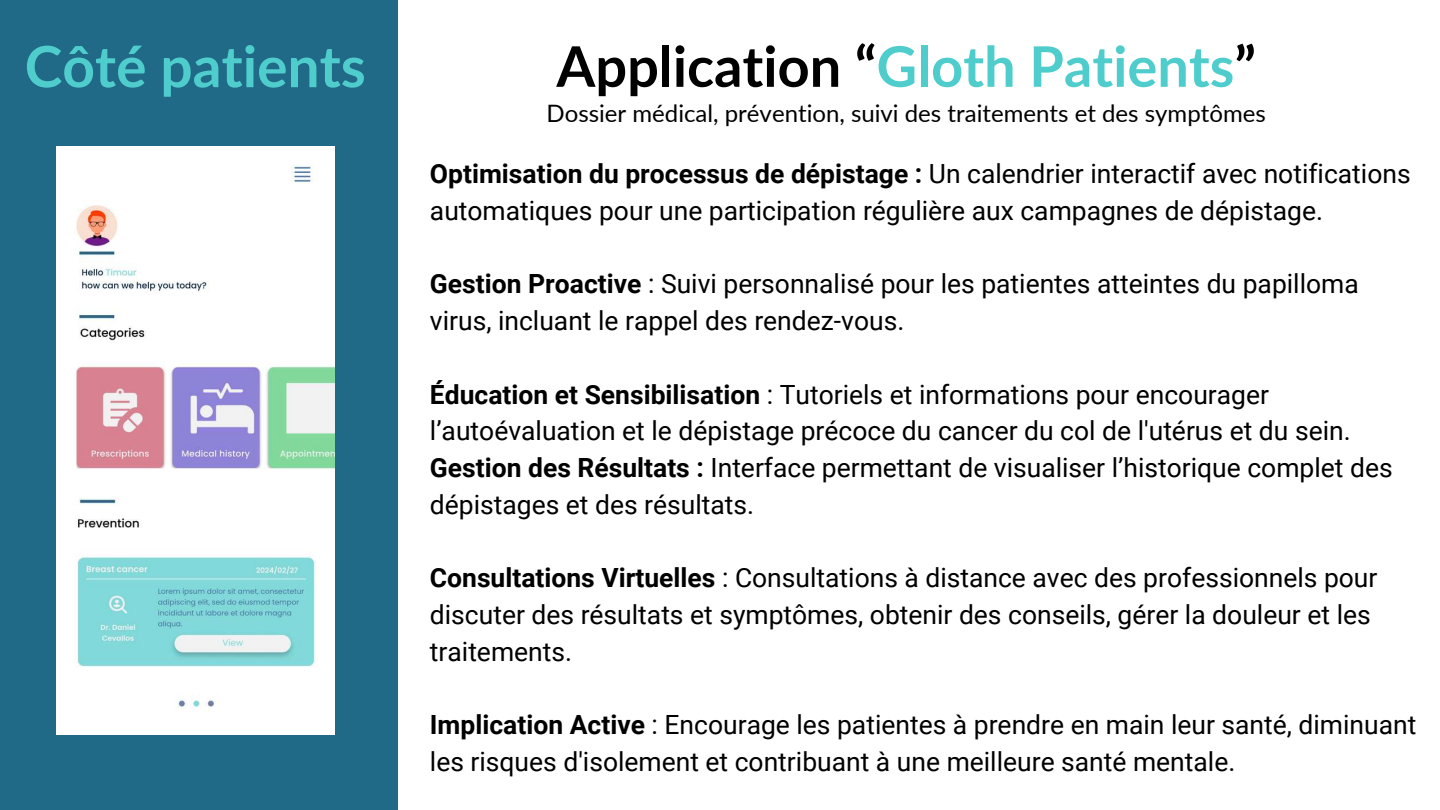
<style>
.page{position:relative;width:1440px;height:810px;background:#fff}
.page>*{position:absolute;margin:0;border:0;box-sizing:border-box;transform-origin:0 0}
.t1{font:700 56.9px "Lato";color:#4fcdcc}
.t2{font:700 56px "Lato";color:#000}
.t3{font:26.5px/36.8px "Roboto";color:#000}
.t4{font:24px "Lato";color:#000}
.s1{color:#4fcdcc}
.s2{font-weight:700}
</style>
<div class="page">
<div style="left:0;top:0;width:398px;height:810px;background:#206a87"></div>
<img style="left:57px;top:146px;width:277px;height:588px">
<h1 class="t1" style="left:25px;top:31px;width:343px">Côté patients</h1>
<h2 class="t2" style="left:556px;top:32px;width:701px">Application “<span class="s1">Gloth Patients</span>”</h2>
<p class="t4" style="left:547px;top:98px;width:721px">Dossier médical, prévention, suivi des traitements et des symptômes</p>
<p class="t3" style="left:430px;top:156px;width:982px"><span class="s2">Optimisation du processus de dépistage :</span> Un calendrier interactif avec notifications automatiques pour une participation régulière aux campagnes de dépistage.</p>
<p class="t3" style="left:430px;top:266px;width:930px"><span class="s2">Gestion Proactive</span> : Suivi personnalisé pour les patientes atteintes du papilloma virus, incluant le rappel des rendez-vous.</p>
<p class="t3" style="left:430px;top:376px;width:964px"><span class="s2">Éducation et Sensibilisation</span> : Tutoriels et informations pour encourager l’autoévaluation et le dépistage précoce du cancer du col de l'utérus et du sein.<br><span class="s2">Gestion des Résultats :</span> Interface permettant de visualiser l’historique complet des dépistages et des résultats.</p>
<p class="t3" style="left:430px;top:560px;width:949px"><span class="s2">Consultations Virtuelles</span> : Consultations à distance avec des professionnels pour discuter des résultats et symptômes, obtenir des conseils, gérer la douleur et les traitements.</p>
<p class="t3" style="left:430px;top:707px;width:988px"><span class="s2">Implication Active</span> : Encourage les patientes à prendre en main leur santé, diminuant les risques d'isolement et contribuant à une meilleure santé mentale.</p>
</div>
